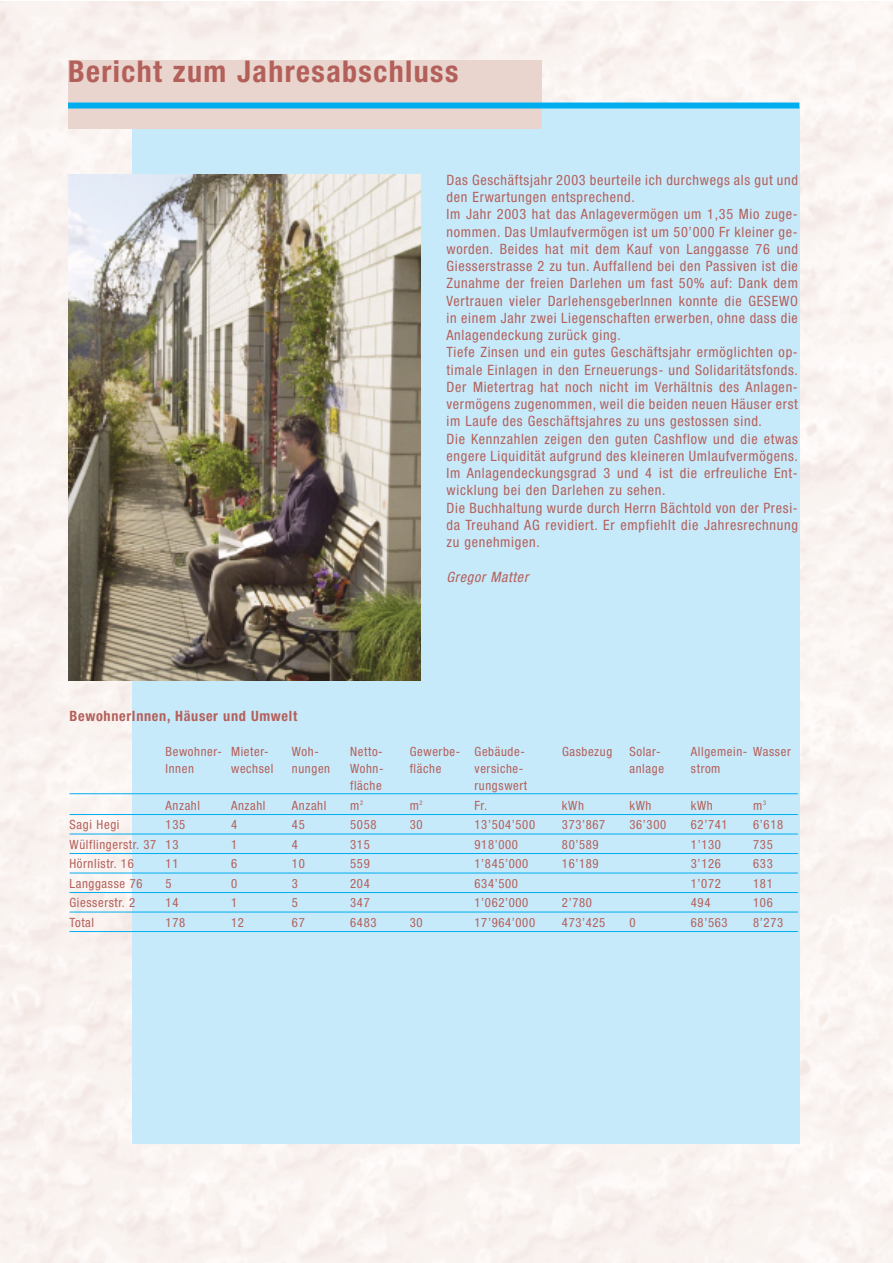
<style>
.page{position:relative;width:893px;height:1263px;background:#fff}
.page>*{position:absolute;margin:0;border:0;box-sizing:border-box;transform-origin:0 0}
.t1{font:700 condensed 30px "Helvetica Neue";letter-spacing:.05em;color:#b4605a}
.t2{font:condensed 14.25px/17.2px "Helvetica Neue";letter-spacing:.05em;color:#b4605a}
.t3{font:700 condensed 14.25px "Helvetica Neue";letter-spacing:.05em;color:#b4605a}
.t4{font:italic condensed 14.25px "Helvetica Neue";color:#b4605a}
.t5{font:condensed 12.75px "Helvetica Neue";letter-spacing:.05em;color:#b4605a}
</style>
<div class="page">
<div style="left:132px;top:106px;width:667px;height:1038px;background:#c7eafb"></div>
<div style="left:68px;top:61px;width:473px;height:68px;background:#e9d4ce"></div>
<div style="left:68px;top:103px;width:731px;height:6px;background:#00aeef"></div>
<img style="left:68px;top:175px;width:353px;height:506px">
<hr style="left:70px;top:793px;width:728px;height:1px;background:#00aeef">
<hr style="left:70px;top:814px;width:728px;height:1px;background:#00aeef">
<hr style="left:70px;top:834px;width:728px;height:1px;background:#00aeef">
<hr style="left:70px;top:853px;width:728px;height:1px;background:#00aeef">
<hr style="left:70px;top:873px;width:728px;height:1px;background:#00aeef">
<hr style="left:70px;top:892px;width:728px;height:1px;background:#00aeef">
<hr style="left:70px;top:912px;width:728px;height:1px;background:#00aeef">
<hr style="left:70px;top:931px;width:728px;height:1px;background:#00aeef">
<h1 class="t1" style="left:68px;top:61px;width:392px">Bericht zum Jahresabschluss</h1>
<p class="t2" style="left:446px;top:172px;width:353px">Das Geschäftsjahr 2003 beurteile ich durchwegs als gut und den Erwartungen entsprechend.<br>Im Jahr 2003 hat das Anlagevermögen um 1,35 Mio zuge&shy;nommen. Das Umlaufvermögen ist um 50’000 Fr kleiner ge&shy;worden. Beides hat mit dem Kauf von Langgasse 76 und Giesserstrasse 2 zu tun. Auffallend bei den Passiven ist die Zunahme der freien Darlehen um fast 50% auf: Dank dem Vertrauen vieler DarlehensgeberInnen konnte die GESEWO in einem Jahr zwei Liegenschaften erwerben, ohne dass die Anlagendeckung zurück ging.<br>Tiefe Zinsen und ein gutes Geschäftsjahr ermöglichten op&shy;timale Einlagen in den Erneuerungs- und Solidaritätsfonds.<br>Der Mietertrag hat noch nicht im Verhältnis des Anlagen&shy;vermögens zugenommen, weil die beiden neuen Häuser erst im Laufe des Geschäftsjahres zu uns gestossen sind.<br>Die Kennzahlen zeigen den guten Cashflow und die etwas engere Liquidität aufgrund des kleineren Umlaufvermögens.<br>Im Anlagendeckungsgrad 3 und 4 ist die erfreuliche Ent&shy;wicklung bei den Darlehen zu sehen.<br>Die Buchhaltung wurde durch Herrn Bächtold von der Presi&shy;da Treuhand AG revidiert. Er empfiehlt die Jahresrechnung zu genehmigen.</p>
<p class="t4" style="left:446px;top:571px;width:86px">Gregor Matter</p>
<p class="t3" style="left:70px;top:711px;width:229px">BewohnerInnen, Häuser und Umwelt</p>
<p class="t5" style="left:166px;top:747px;width:105px">Bewohner- Mieter-</p>
<p class="t5" style="left:292px;top:747px;width:28px">Woh-</p>
<p class="t5" style="left:350px;top:747px;width:34px">Netto-</p>
<p class="t5" style="left:410px;top:747px;width:117px">Gewerbe- Gebäude-</p>
<p class="t5" style="left:562px;top:747px;width:52px">Gasbezug</p>
<p class="t5" style="left:629px;top:747px;width:33px">Solar-</p>
<p class="t5" style="left:691px;top:747px;width:101px">Allgemein- Wasser</p>
<p class="t5" style="left:166px;top:764px;width:30px">Innen</p>
<p class="t5" style="left:231px;top:764px;width:44px">wechsel</p>
<p class="t5" style="left:292px;top:764px;width:40px">nungen</p>
<p class="t5" style="left:350px;top:764px;width:35px">Wohn-</p>
<p class="t5" style="left:410px;top:764px;width:33px">fläche</p>
<p class="t5" style="left:475px;top:764px;width:50px">versiche-</p>
<p class="t5" style="left:629px;top:764px;width:36px">anlage</p>
<p class="t5" style="left:691px;top:764px;width:31px">strom</p>
<p class="t5" style="left:350px;top:781px;width:33px">fläche</p>
<p class="t5" style="left:475px;top:781px;width:54px">rungswert</p>
<p class="t5" style="left:166px;top:801px;width:36px">Anzahl</p>
<p class="t5" style="left:231px;top:801px;width:36px">Anzahl</p>
<p class="t5" style="left:292px;top:801px;width:36px">Anzahl</p>
<p class="t5" style="left:350px;top:801px;width:14px">m<sup>2</sup></p>
<p class="t5" style="left:410px;top:801px;width:14px">m<sup>2</sup></p>
<p class="t5" style="left:475px;top:801px;width:14px">Fr.</p>
<p class="t5" style="left:562px;top:801px;width:23px">kWh</p>
<p class="t5" style="left:629px;top:801px;width:23px">kWh</p>
<p class="t5" style="left:691px;top:801px;width:23px">kWh</p>
<p class="t5" style="left:753px;top:801px;width:14px">m<sup>3</sup></p>
<p class="t5" style="left:70px;top:820px;width:51px">Sagi Hegi</p>
<p class="t5" style="left:166px;top:820px;width:21px">135</p>
<p class="t5" style="left:231px;top:820px;width:8px">4</p>
<p class="t5" style="left:292px;top:820px;width:14px">45</p>
<p class="t5" style="left:350px;top:820px;width:28px">5058</p>
<p class="t5" style="left:410px;top:820px;width:14px">30</p>
<p class="t5" style="left:475px;top:820px;width:62px">13’504’500</p>
<p class="t5" style="left:562px;top:820px;width:45px">373’867</p>
<p class="t5" style="left:629px;top:820px;width:38px">36’300</p>
<p class="t5" style="left:691px;top:820px;width:38px">62’741</p>
<p class="t5" style="left:753px;top:820px;width:31px">6’618</p>
<p class="t5" style="left:70px;top:840px;width:110px">Wülflingerstr. 37 13</p>
<p class="t5" style="left:231px;top:840px;width:8px">1</p>
<p class="t5" style="left:292px;top:840px;width:8px">4</p>
<p class="t5" style="left:350px;top:840px;width:21px">315</p>
<p class="t5" style="left:475px;top:840px;width:45px">918’000</p>
<p class="t5" style="left:562px;top:840px;width:38px">80’589</p>
<p class="t5" style="left:691px;top:840px;width:31px">1’130</p>
<p class="t5" style="left:753px;top:840px;width:21px">735</p>
<p class="t5" style="left:70px;top:859px;width:66px">Hörnlistr. 16</p>
<p class="t5" style="left:166px;top:859px;width:14px">11</p>
<p class="t5" style="left:231px;top:859px;width:8px">6</p>
<p class="t5" style="left:292px;top:859px;width:14px">10</p>
<p class="t5" style="left:350px;top:859px;width:21px">559</p>
<p class="t5" style="left:475px;top:859px;width:55px">1’845’000</p>
<p class="t5" style="left:562px;top:859px;width:38px">16’189</p>
<p class="t5" style="left:691px;top:859px;width:31px">3’126</p>
<p class="t5" style="left:753px;top:859px;width:21px">633</p>
<p class="t5" style="left:70px;top:879px;width:75px">Langgasse 76</p>
<p class="t5" style="left:166px;top:879px;width:8px">5</p>
<p class="t5" style="left:231px;top:879px;width:8px">0</p>
<p class="t5" style="left:292px;top:879px;width:8px">3</p>
<p class="t5" style="left:350px;top:879px;width:21px">204</p>
<p class="t5" style="left:475px;top:879px;width:45px">634’500</p>
<p class="t5" style="left:691px;top:879px;width:31px">1’072</p>
<p class="t5" style="left:753px;top:879px;width:21px">181</p>
<p class="t5" style="left:70px;top:898px;width:67px">Giesserstr. 2</p>
<p class="t5" style="left:166px;top:898px;width:14px">14</p>
<p class="t5" style="left:231px;top:898px;width:8px">1</p>
<p class="t5" style="left:292px;top:898px;width:8px">5</p>
<p class="t5" style="left:350px;top:898px;width:21px">347</p>
<p class="t5" style="left:475px;top:898px;width:55px">1’062’000</p>
<p class="t5" style="left:562px;top:898px;width:31px">2’780</p>
<p class="t5" style="left:691px;top:898px;width:21px">494</p>
<p class="t5" style="left:753px;top:898px;width:21px">106</p>
<p class="t5" style="left:70px;top:918px;width:26px">Total</p>
<p class="t5" style="left:166px;top:918px;width:21px">178</p>
<p class="t5" style="left:231px;top:918px;width:14px">12</p>
<p class="t5" style="left:292px;top:918px;width:14px">67</p>
<p class="t5" style="left:350px;top:918px;width:28px">6483</p>
<p class="t5" style="left:410px;top:918px;width:14px">30</p>
<p class="t5" style="left:475px;top:918px;width:62px">17’964’000</p>
<p class="t5" style="left:562px;top:918px;width:45px">473’425</p>
<p class="t5" style="left:629px;top:918px;width:8px">0</p>
<p class="t5" style="left:691px;top:918px;width:38px">68’563</p>
<p class="t5" style="left:753px;top:918px;width:31px">8’273</p>
</div>
